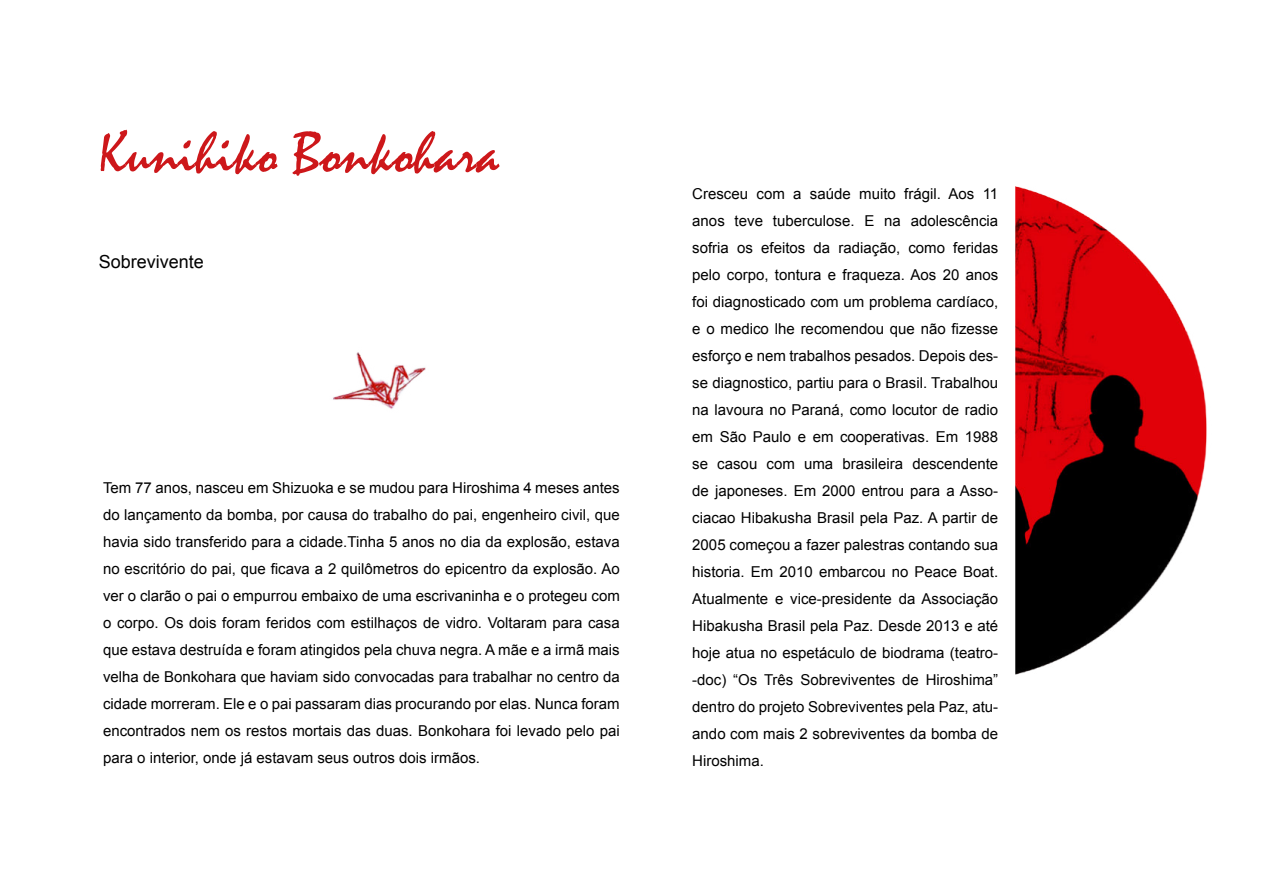
<style>
.page{position:relative;width:1263px;height:893px;background:#fff}
.page>*{position:absolute;margin:0;border:0;box-sizing:border-box;transform-origin:0 0}
.t1{font:60px "Mistral";color:#cd171a}
.t2{font:18px "Arial";color:#000}
.t3{font:15px/27px "Arial";color:#000;text-align:justify}
</style>
<div class="page">
<img style="left:1015px;top:186px;width:192px;height:489px">
<img style="left:333px;top:352px;width:93px;height:57px">
<h1 class="t1" style="left:99px;top:127px;width:402px">Kunihiko Bonkohara</h1>
<p class="t2" style="left:99px;top:255px;width:107px">Sobrevivente</p>
<p class="t3" style="left:103px;top:474px;width:518px">Tem 77 anos, nasceu em Shizuoka e se mudou para Hiroshima 4 meses antes do lançamento da bomba, por causa do trabalho do pai, engenheiro civil, que havia sido transferido para a cidade.Tinha 5 anos no dia da explosão, estava no escritório do pai, que icava a 2 quilômetros do epicentro da explosão. Ao ver o clarão o pai o empurrou embaixo de uma escrivaninha e o protegeu com o corpo. Os dois foram feridos com estilhaços de vidro. Voltaram para casa que estava destruída e foram atingidos pela chuva negra. A mãe e a irmã mais velha de Bonkohara que haviam sido convocadas para trabalhar no centro da cidade morreram. Ele e o pai passaram dias procurando por elas. Nunca foram encontrados nem os restos mortais das duas. Bonkohara foi levado pelo pai para o interior, onde já estavam seus outros dois irmãos.</p>
<p class="t3" style="left:692px;top:180px;width:307px">Cresceu com a saúde muito frágil. Aos 11 anos teve tuberculose. E na adolescência sofria os efeitos da radiação, como feridas pelo corpo, tontura e fraqueza. Aos 20 anos foi diagnosticado com um problema cardíaco, e o medico lhe recomendou que não izesse esforço e nem trabalhos pesados. Depois des&shy;se diagnostico, partiu para o Brasil. Trabalhou na lavoura no Paraná, como locutor de radio em São Paulo e em cooperativas. Em 1988 se casou com uma brasileira descendente de japoneses. Em 2000 entrou para a Asso&shy;ciacao Hibakusha Brasil pela Paz. A partir de 2005 começou a fazer palestras contando sua historia. Em 2010 embarcou no Peace Boat.<br>Atualmente e vice-presidente da Associação Hibakusha Brasil pela Paz. Desde 2013 e até hoje atua no espetáculo de biodrama (teatro--doc) “Os Três Sobreviventes de Hiroshima” dentro do projeto Sobreviventes pela Paz, atu&shy;ando com mais 2 sobreviventes da bomba de Hiroshima.</p>
</div>
